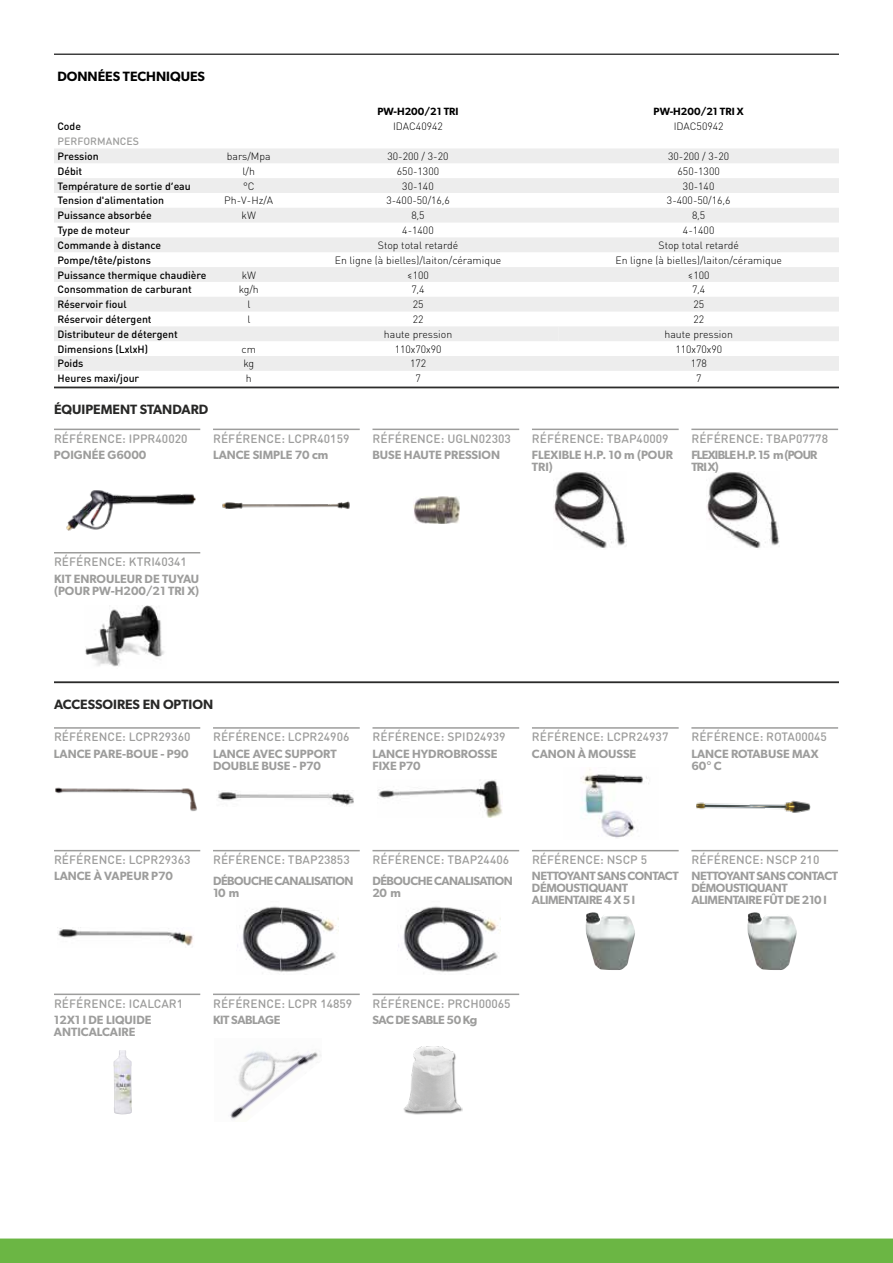
<style>
.page{position:relative;width:893px;height:1263px;background:#fff}
.page>*{position:absolute;margin:0;border:0;box-sizing:border-box;transform-origin:0 0}
.t1{font:600 13.5px "Gibson";color:#282827}
.t2{font:600 13.5px "Gibson";color:#000}
.t3{font:500 12px "DIN Round Pro";letter-spacing:.005em;color:#9d9d9c}
.t4{font:600 12px/12px "Gibson";letter-spacing:-.01em;color:#9d9d9c}
.t5{font:600 12px/12px "Gibson";letter-spacing:-.03em;color:#9d9d9c}
.t6{font:600 12px/12px "Gibson";letter-spacing:-.04em;color:#9d9d9c}
.t7{font:600 12px/12px "Gibson";letter-spacing:-.06em;color:#9d9d9c}
.t8{font:300 10.5px "DIN Round Pro";color:#000}
.t9{font:500 10.5px "DIN Round Pro";color:#000}
.t10{font:600 10.5px "Gibson";color:#000}
.t11{font:500 10.5px "DIN Round Pro";letter-spacing:.005em;color:#9d9d9c}
</style>
<div class="page">
<div style="left:0;top:1238px;width:893px;height:25px;background:#6bb644"></div>
<hr style="left:54px;top:387px;width:785px;height:1px;background:#282827">
<hr style="left:54px;top:681px;width:785px;height:1px;background:#000">
<hr style="left:54px;top:682px;width:785px;height:1px;background:#282827">
<hr style="left:54px;top:429px;width:146px;height:1px;background:#9d9d9c">
<hr style="left:213px;top:429px;width:147px;height:1px;background:#9d9d9c">
<hr style="left:372px;top:429px;width:147px;height:1px;background:#9d9d9c">
<hr style="left:532px;top:429px;width:147px;height:1px;background:#9d9d9c">
<hr style="left:691px;top:429px;width:147px;height:1px;background:#9d9d9c">
<hr style="left:213px;top:727px;width:147px;height:2px;background:#9d9d9c">
<hr style="left:372px;top:727px;width:147px;height:2px;background:#9d9d9c">
<hr style="left:532px;top:727px;width:147px;height:2px;background:#9d9d9c">
<hr style="left:691px;top:727px;width:147px;height:2px;background:#9d9d9c">
<hr style="left:54px;top:727px;width:146px;height:2px;background:#9d9d9c">
<hr style="left:54px;top:850px;width:146px;height:1px;background:#9d9d9c">
<hr style="left:213px;top:850px;width:147px;height:1px;background:#9d9d9c">
<hr style="left:372px;top:850px;width:147px;height:1px;background:#9d9d9c">
<hr style="left:532px;top:850px;width:147px;height:1px;background:#9d9d9c">
<hr style="left:691px;top:850px;width:147px;height:1px;background:#9d9d9c">
<hr style="left:54px;top:993px;width:146px;height:2px;background:#9d9d9c">
<hr style="left:213px;top:993px;width:147px;height:2px;background:#9d9d9c">
<hr style="left:372px;top:993px;width:147px;height:2px;background:#9d9d9c">
<svg style="left:54px;top:149px;width:785px;height:133px;fill:#ededed"></svg>
<svg style="left:54px;top:297px;width:785px;height:74px;fill:#ededed"></svg>
<div style="left:54px;top:326px;width:504px;height:15px;background:#ededed"></div>
<img style="left:66px;top:490px;width:129px;height:40px">
<img style="left:55px;top:787px;width:142px;height:25px">
<img style="left:237px;top:906px;width:102px;height:66px">
<img style="left:378px;top:780px;width:125px;height:38px">
<img style="left:218px;top:791px;width:136px;height:15px">
<img style="left:414px;top:496px;width:46px;height:28px">
<img style="left:554px;top:472px;width:72px;height:76px">
<img style="left:57px;top:927px;width:136px;height:20px">
<img style="left:747px;top:913px;width:50px;height:57px">
<img style="left:585px;top:913px;width:50px;height:57px">
<img style="left:114px;top:1050px;width:18px;height:64px">
<img style="left:581px;top:769px;width:68px;height:69px">
<img style="left:696px;top:800px;width:115px;height:13px">
<img style="left:398px;top:906px;width:102px;height:66px">
<img style="left:85px;top:605px;width:79px;height:62px">
<hr style="left:54px;top:552px;width:146px;height:1px;background:#9d9d9c">
<img style="left:707px;top:472px;width:73px;height:76px">
<hr style="left:54px;top:54px;width:785px;height:1px;background:#000">
<img style="left:222px;top:501px;width:128px;height:8px">
<img style="left:230px;top:1051px;width:91px;height:69px">
<img style="left:404px;top:1046px;width:59px;height:68px">
<p class="t2" style="left:57px;top:68px;width:149px">DONNÉES TECHNIQUES</p>
<p class="t10" style="left:377px;top:105px;width:83px">PW-H200/21 TRI</p>
<p class="t10" style="left:654px;top:105px;width:92px">PW-H200/21 TRI X</p>
<p class="t9" style="left:57px;top:119px;width:25px">Code</p>
<p class="t8" style="left:393px;top:120px;width:51px">IDAC40942</p>
<p class="t8" style="left:674px;top:120px;width:51px">IDAC50942</p>
<p class="t11" style="left:57px;top:134px;width:83px">PERFORMANCES</p>
<p class="t9" style="left:57px;top:149px;width:43px">Pression</p>
<p class="t8" style="left:227px;top:149px;width:45px">bars/Mpa</p>
<p class="t8" style="left:387px;top:149px;width:63px">30-200 / 3-20</p>
<p class="t8" style="left:668px;top:149px;width:63px">30-200 / 3-20</p>
<p class="t9" style="left:57px;top:164px;width:26px">Débit</p>
<p class="t8" style="left:243px;top:164px;width:14px">l/h</p>
<p class="t8" style="left:397px;top:164px;width:44px">650-1300</p>
<p class="t8" style="left:677px;top:164px;width:44px">650-1300</p>
<p class="t9" style="left:57px;top:179px;width:135px">Température de sortie d’eau</p>
<p class="t8" style="left:243px;top:179px;width:13px">°C</p>
<p class="t8" style="left:402px;top:179px;width:33px">30-140</p>
<p class="t8" style="left:683px;top:179px;width:33px">30-140</p>
<p class="t9" style="left:57px;top:193px;width:108px">Tension d'alimentation</p>
<p class="t8" style="left:224px;top:194px;width:50px">Ph-V-Hz/A</p>
<p class="t8" style="left:386px;top:194px;width:65px">3-400-50/16,6</p>
<p class="t8" style="left:667px;top:194px;width:65px">3-400-50/16,6</p>
<p class="t9" style="left:57px;top:208px;width:96px">Puissance absorbée</p>
<p class="t8" style="left:242px;top:209px;width:16px">kW</p>
<p class="t8" style="left:411px;top:209px;width:15px">8,5</p>
<p class="t8" style="left:692px;top:209px;width:15px">8,5</p>
<p class="t9" style="left:57px;top:223px;width:74px">Type de moteur</p>
<p class="t8" style="left:402px;top:223px;width:33px">4-1400</p>
<p class="t8" style="left:683px;top:223px;width:33px">4-1400</p>
<p class="t9" style="left:57px;top:238px;width:105px">Commande à distance</p>
<p class="t8" style="left:378px;top:238px;width:82px">Stop total retardé</p>
<p class="t8" style="left:658px;top:238px;width:82px">Stop total retardé</p>
<p class="t9" style="left:57px;top:253px;width:95px">Pompe/tête/pistons</p>
<p class="t8" style="left:335px;top:253px;width:168px">En ligne (à bielles)/laiton/céramique</p>
<p class="t8" style="left:615px;top:253px;width:168px">En ligne (à bielles)/laiton/céramique</p>
<p class="t9" style="left:57px;top:268px;width:151px">Puissance thermique chaudière</p>
<p class="t8" style="left:242px;top:268px;width:16px">kW</p>
<p class="t8" style="left:407px;top:268px;width:23px">≤100</p>
<p class="t8" style="left:688px;top:268px;width:23px">≤100</p>
<p class="t9" style="left:57px;top:282px;width:136px">Consommation de carburant</p>
<p class="t8" style="left:239px;top:283px;width:22px">kg/h</p>
<p class="t8" style="left:411px;top:283px;width:15px">7,4</p>
<p class="t8" style="left:692px;top:283px;width:15px">7,4</p>
<p class="t9" style="left:57px;top:297px;width:71px">Réservoir fioul</p>
<p class="t8" style="left:247px;top:297px;width:5px">l</p>
<p class="t8" style="left:413px;top:297px;width:12px">25</p>
<p class="t8" style="left:693px;top:297px;width:12px">25</p>
<p class="t9" style="left:57px;top:312px;width:96px">Réservoir détergent</p>
<p class="t8" style="left:247px;top:312px;width:5px">l</p>
<p class="t8" style="left:413px;top:312px;width:12px">22</p>
<p class="t8" style="left:693px;top:312px;width:12px">22</p>
<p class="t9" style="left:57px;top:327px;width:122px">Distributeur de détergent</p>
<p class="t8" style="left:384px;top:327px;width:70px">haute pression</p>
<p class="t8" style="left:665px;top:327px;width:70px">haute pression</p>
<p class="t9" style="left:58px;top:342px;width:92px">Dimensions (LxlxH)</p>
<p class="t8" style="left:242px;top:342px;width:16px">cm</p>
<p class="t8" style="left:395px;top:342px;width:48px">110x70x90</p>
<p class="t8" style="left:675px;top:342px;width:48px">110x70x90</p>
<p class="t9" style="left:58px;top:357px;width:27px">Poids</p>
<p class="t8" style="left:244px;top:357px;width:12px">kg</p>
<p class="t8" style="left:410px;top:357px;width:18px">172</p>
<p class="t8" style="left:691px;top:357px;width:18px">178</p>
<p class="t9" style="left:58px;top:371px;width:83px">Heures maxi/jour</p>
<p class="t8" style="left:246px;top:372px;width:7px">h</p>
<p class="t8" style="left:415px;top:372px;width:7px">7</p>
<p class="t8" style="left:696px;top:372px;width:7px">7</p>
<p class="t1" style="left:54px;top:401px;width:156px">ÉQUIPEMENT STANDARD</p>
<p class="t3" style="left:54px;top:430px;width:135px">RÉFÉRENCE: IPPR40020</p>
<p class="t3" style="left:213px;top:430px;width:138px">RÉFÉRENCE: LCPR40159</p>
<p class="t3" style="left:372px;top:430px;width:140px">RÉFÉRENCE: UGLN02303</p>
<p class="t3" style="left:532px;top:430px;width:138px">RÉFÉRENCE: TBAP40009</p>
<p class="t3" style="left:691px;top:430px;width:138px">RÉFÉRENCE: TBAP07778</p>
<p class="t4" style="left:54px;top:449px;width:94px">POIGNÉE G6000</p>
<p class="t4" style="left:213px;top:449px;width:117px">LANCE SIMPLE 70 cm</p>
<p class="t4" style="left:372px;top:449px;width:129px">BUSE HAUTE PRESSION</p>
<p class="t4" style="left:532px;top:449px;width:142px">FLEXIBLE H.P. 10 m (POUR<br>TRI)</p>
<p class="t7" style="left:691px;top:449px;width:128px">FLEXIBLE H.P. 15 m (POUR<br>TRI X)</p>
<p class="t3" style="left:54px;top:554px;width:134px">RÉFÉRENCE: KTRI40341</p>
<p class="t4" style="left:54px;top:572px;width:147px">KIT ENROULEUR DE TUYAU (POUR PW-H200/21 TRI X)</p>
<p class="t1" style="left:54px;top:696px;width:161px">ACCESSOIRES EN OPTION</p>
<p class="t3" style="left:54px;top:729px;width:138px">RÉFÉRENCE: LCPR29360</p>
<p class="t3" style="left:213px;top:729px;width:138px">RÉFÉRENCE: LCPR24906</p>
<p class="t3" style="left:372px;top:729px;width:135px">RÉFÉRENCE: SPID24939</p>
<p class="t3" style="left:532px;top:729px;width:138px">RÉFÉRENCE: LCPR24937</p>
<p class="t3" style="left:691px;top:729px;width:137px">RÉFÉRENCE: ROTA00045</p>
<p class="t4" style="left:54px;top:747px;width:136px">LANCE PARE-BOUE - P90</p>
<p class="t4" style="left:213px;top:747px;width:125px">LANCE AVEC SUPPORT<br>DOUBLE BUSE - P70</p>
<p class="t4" style="left:372px;top:747px;width:126px">LANCE HYDROBROSSE<br>FIXE P70</p>
<p class="t4" style="left:532px;top:747px;width:106px">CANON À MOUSSE</p>
<p class="t4" style="left:691px;top:747px;width:129px">LANCE ROTABUSE MAX<br>60° C</p>
<p class="t3" style="left:54px;top:851px;width:138px">RÉFÉRENCE: LCPR29363</p>
<p class="t3" style="left:213px;top:851px;width:138px">RÉFÉRENCE: TBAP23853</p>
<p class="t3" style="left:373px;top:851px;width:138px">RÉFÉRENCE: TBAP24406</p>
<p class="t3" style="left:532px;top:851px;width:117px">RÉFÉRENCE: NSCP 5</p>
<p class="t3" style="left:691px;top:851px;width:129px">RÉFÉRENCE: NSCP 210</p>
<p class="t4" style="left:54px;top:870px;width:120px">LANCE À VAPEUR P70</p>
<p class="t6" style="left:213px;top:874px;width:142px">DÉBOUCHE CANALISATION<br>10 m</p>
<p class="t6" style="left:372px;top:874px;width:142px">DÉBOUCHE CANALISATION<br>20 m</p>
<p class="t5" style="left:532px;top:870px;width:148px">NETTOYANT SANS CONTACT<br>DÉMOUSTIQUANT<br>ALIMENTAIRE 4 X 5 l</p>
<p class="t5" style="left:691px;top:870px;width:148px">NETTOYANT SANS CONTACT<br>DÉMOUSTIQUANT<br>ALIMENTAIRE FÛT DE 210 l</p>
<p class="t3" style="left:54px;top:995px;width:131px">RÉFÉRENCE: ICALCAR1</p>
<p class="t3" style="left:213px;top:995px;width:141px">RÉFÉRENCE: LCPR 14859</p>
<p class="t3" style="left:372px;top:995px;width:140px">RÉFÉRENCE: PRCH00065</p>
<p class="t4" style="left:54px;top:1014px;width:99px">12X1 l DE LIQUIDE<br>ANTICALCAIRE</p>
<p class="t5" style="left:213px;top:1014px;width:69px">KIT SABLAGE</p>
<p class="t5" style="left:372px;top:1014px;width:106px">SAC DE SABLE 50 Kg</p>
</div>
